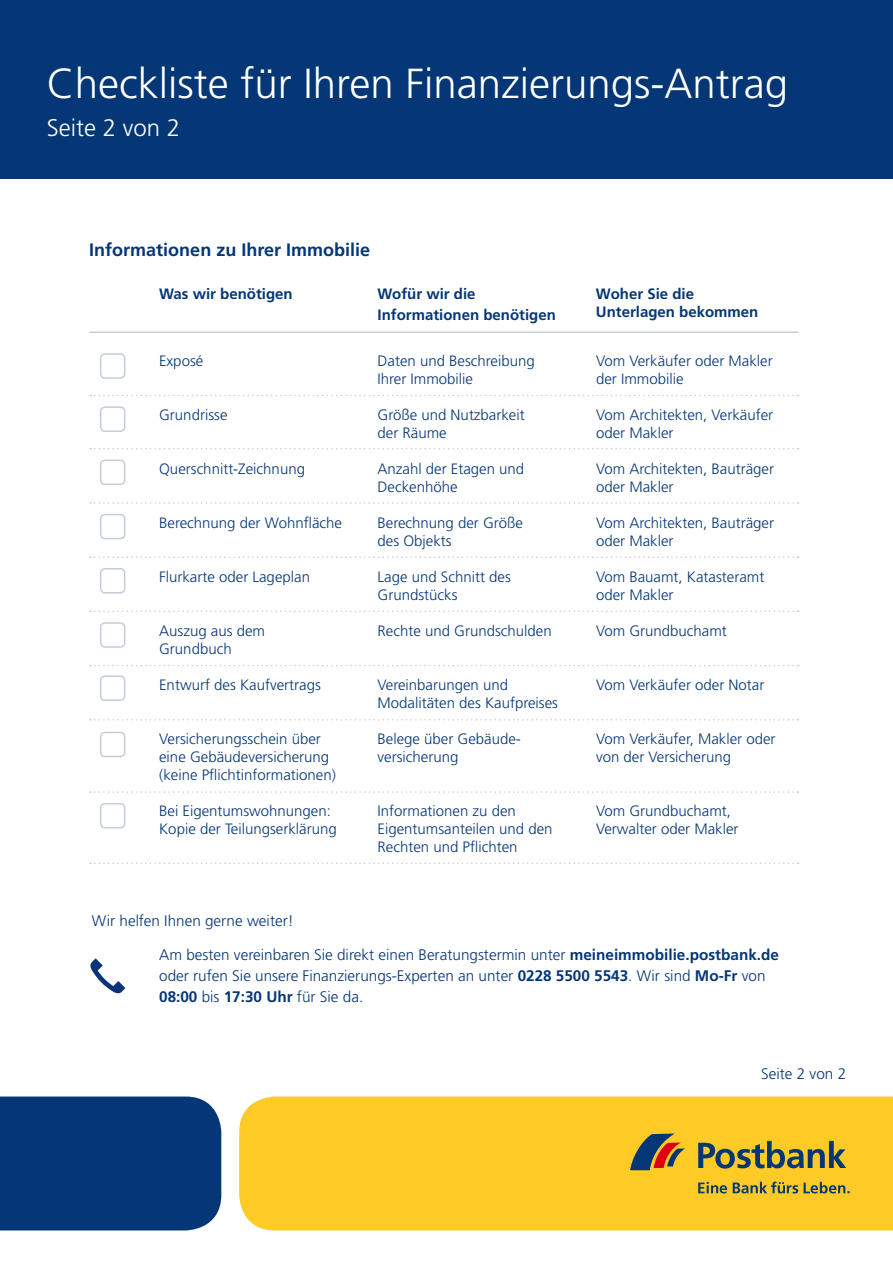
<style>
.page{position:relative;width:893px;height:1263px;background:#fff}
.page>*{position:absolute;margin:0;border:0;box-sizing:border-box;transform-origin:0 0}
.Headline_1{font:300 42px "Frutiger LT Std";color:#fff}
.Headline_1-2{font:300 24px "Frutiger LT Pro";color:#fff}
.Fließtext{font:700 18px "Frutiger LT Pro";color:#053675}
.Fließtext-2{font:300 15.3px/21px "Frutiger LT Pro";color:#053675}
.Kennzahlen_1{font:300 15px/18px "Frutiger LT Pro";color:#053675}
.Fließtext-3{font:700 15px "Frutiger LT Pro";color:#053675}
.s1{font-weight:700}
</style>
<div class="page">
<div style="left:100px;top:353px;width:25px;height:26px;border:2px solid #c3cedc;border-radius:4px"></div>
<div style="left:100px;top:406px;width:25px;height:26px;border:2px solid #c3cedc;border-radius:4px"></div>
<div style="left:100px;top:460px;width:25px;height:25px;border:2px solid #c3cedc;border-radius:4px"></div>
<div style="left:100px;top:514px;width:25px;height:25px;border:2px solid #c3cedc;border-radius:4px"></div>
<div style="left:100px;top:568px;width:25px;height:25px;border:2px solid #c3cedc;border-radius:4px"></div>
<div style="left:100px;top:622px;width:25px;height:26px;border:2px solid #c3cedc;border-radius:4px"></div>
<div style="left:100px;top:675px;width:25px;height:26px;border:2px solid #c3cedc;border-radius:4px"></div>
<div style="left:100px;top:732px;width:25px;height:25px;border:2px solid #c3cedc;border-radius:4px"></div>
<div style="left:100px;top:803px;width:25px;height:25px;border:2px solid #c3cedc;border-radius:4px"></div>
<svg style="left:90px;top:395px;width:709px;height:1px"></svg>
<svg style="left:90px;top:448px;width:709px;height:1px"></svg>
<svg style="left:90px;top:502px;width:709px;height:2px"></svg>
<svg style="left:90px;top:556px;width:709px;height:2px"></svg>
<svg style="left:90px;top:611px;width:709px;height:1px"></svg>
<svg style="left:90px;top:665px;width:709px;height:1px"></svg>
<svg style="left:90px;top:719px;width:709px;height:1px"></svg>
<svg style="left:90px;top:791px;width:709px;height:2px"></svg>
<svg style="left:90px;top:862px;width:709px;height:2px"></svg>
<hr style="left:89px;top:331px;width:709px;height:2px;background:#c3cedc">
<div style="left:0;top:1096px;width:221px;height:134px;background:#053675"></div>
<div style="left:239px;top:1096px;width:654px;height:134px;background:#fecb26"></div>
<svg style="left:698px;top:1181px;width:152px;height:12px;background:#aa9940"></svg>
<svg style="left:698px;top:1141px;width:148px;height:27px;background:#958c46"></svg>
<svg style="left:630px;top:1133px;width:55px;height:37px;background:#927244"></svg>
<div style="left:0;top:0;width:893px;height:179px;background:#053675"></div>
<svg style="left:90px;top:958px;width:35px;height:36px"></svg>
<p class="Headline_1" style="left:47px;top:60px;width:743px">Checkliste für Ihren Finanzierungs-Antrag</p>
<p class="Headline_1-2" style="left:47px;top:114px;width:135px">Seite 2 von 2</p>
<p class="Fließtext" style="left:89px;top:239px;width:282px">Informationen zu Ihrer Immobilie</p>
<p class="Fließtext-3" style="left:159px;top:285px;width:135px">Was wir benötigen</p>
<p class="Fließtext-3" style="left:378px;top:285px;width:100px">Wofür wir die</p>
<p class="Fließtext-3" style="left:378px;top:306px;width:180px">Informationen benötigen</p>
<p class="Kennzahlen_1" style="left:159px;top:351px;width:46px">Exposé</p>
<p class="Kennzahlen_1" style="left:159px;top:405px;width:70px">Grundrisse</p>
<p class="Kennzahlen_1" style="left:159px;top:459px;width:147px">Querschnitt-Zeichnung</p>
<p class="Kennzahlen_1" style="left:159px;top:513px;width:184px">Berechnung der Wohnfläche</p>
<p class="Kennzahlen_1" style="left:159px;top:567px;width:152px">Flurkarte oder Lageplan</p>
<p class="Kennzahlen_1" style="left:159px;top:621px;width:107px">Auszug aus dem</p>
<p class="Kennzahlen_1" style="left:159px;top:639px;width:74px">Grundbuch</p>
<p class="Kennzahlen_1" style="left:159px;top:675px;width:163px">Entwurf des Kaufvertrags</p>
<p class="Kennzahlen_1" style="left:159px;top:729px;width:178px">Versicherungsschein über eine Gebäudeversicherung (keine Pflichtinformationen)</p>
<p class="Kennzahlen_1" style="left:159px;top:801px;width:179px">Bei Eigentumswohnungen:<br>Kopie der Teilungserklärung</p>
<p class="Kennzahlen_1" style="left:378px;top:351px;width:159px">Daten und Beschreibung<br>Ihrer Immobilie</p>
<p class="Kennzahlen_1" style="left:378px;top:405px;width:149px">Größe und Nutzbarkeit</p>
<p class="Kennzahlen_1" style="left:378px;top:423px;width:71px">der Räume</p>
<p class="Kennzahlen_1" style="left:378px;top:459px;width:148px">Anzahl der Etagen und</p>
<p class="Kennzahlen_1" style="left:378px;top:477px;width:82px">Deckenhöhe</p>
<p class="Kennzahlen_1" style="left:378px;top:513px;width:147px">Berechnung der Größe</p>
<p class="Kennzahlen_1" style="left:378px;top:531px;width:76px">des Objekts</p>
<p class="Kennzahlen_1" style="left:378px;top:567px;width:135px">Lage und Schnitt des</p>
<p class="Kennzahlen_1" style="left:378px;top:585px;width:82px">Grundstücks</p>
<p class="Kennzahlen_1" style="left:378px;top:621px;width:176px">Rechte und Grundschulden</p>
<p class="Kennzahlen_1" style="left:378px;top:675px;width:132px">Vereinbarungen und</p>
<p class="Kennzahlen_1" style="left:378px;top:693px;width:182px">Modalitäten des Kaufpreises</p>
<p class="Kennzahlen_1" style="left:378px;top:729px;width:145px">Belege über Gebäude-</p>
<p class="Kennzahlen_1" style="left:378px;top:747px;width:82px">versicherung</p>
<p class="Kennzahlen_1" style="left:378px;top:801px;width:177px">Informationen zu den<br>Eigentumsanteilen und den<br>Rechten und Pflichten</p>
<p class="Fließtext-3" style="left:596px;top:285px;width:100px">Woher Sie die</p>
<p class="Fließtext-3" style="left:596px;top:303px;width:164px">Unterlagen bekommen</p>
<p class="Kennzahlen_1" style="left:596px;top:351px;width:178px">Vom Verkäufer oder Makler der Immobilie</p>
<p class="Kennzahlen_1" style="left:596px;top:405px;width:179px">Vom Architekten, Verkäufer oder Makler</p>
<p class="Kennzahlen_1" style="left:596px;top:459px;width:180px">Vom Architekten, Bauträger oder Makler</p>
<p class="Kennzahlen_1" style="left:596px;top:513px;width:180px">Vom Architekten, Bauträger oder Makler</p>
<p class="Kennzahlen_1" style="left:596px;top:567px;width:170px">Vom Bauamt, Katasteramt oder Makler</p>
<p class="Kennzahlen_1" style="left:596px;top:621px;width:132px">Vom Grundbuchamt</p>
<p class="Kennzahlen_1" style="left:596px;top:675px;width:170px">Vom Verkäufer oder Notar</p>
<p class="Kennzahlen_1" style="left:596px;top:729px;width:181px">Vom Verkäufer, Makler oder von der Versicherung</p>
<p class="Kennzahlen_1" style="left:596px;top:801px;width:137px">Vom Grundbuchamt,</p>
<p class="Kennzahlen_1" style="left:596px;top:819px;width:144px">Verwalter oder Makler</p>
<p class="Fließtext-2" style="left:92px;top:910px;width:203px">Wir helfen Ihnen gerne weiter!</p>
<p class="Fließtext-2" style="left:159px;top:944px;width:621px">Am besten vereinbaren Sie direkt einen Beratungstermin unter <span class="s1">meineimmobilie.postbank.de</span></p>
<p class="Fließtext-2" style="left:159px;top:965px;width:608px">oder rufen Sie unsere Finanzierungs-Experten an unter <span class="s1">0228 5500 5543</span>. Wir sind <span class="s1">Mo-Fr</span> von<br><span class="s1">08:00</span> bis <span class="s1">17:30 Uhr</span> für Sie da.</p>
<p class="Fließtext-2" style="left:761px;top:1063px;width:87px">Seite 2 von 2</p>
</div>
